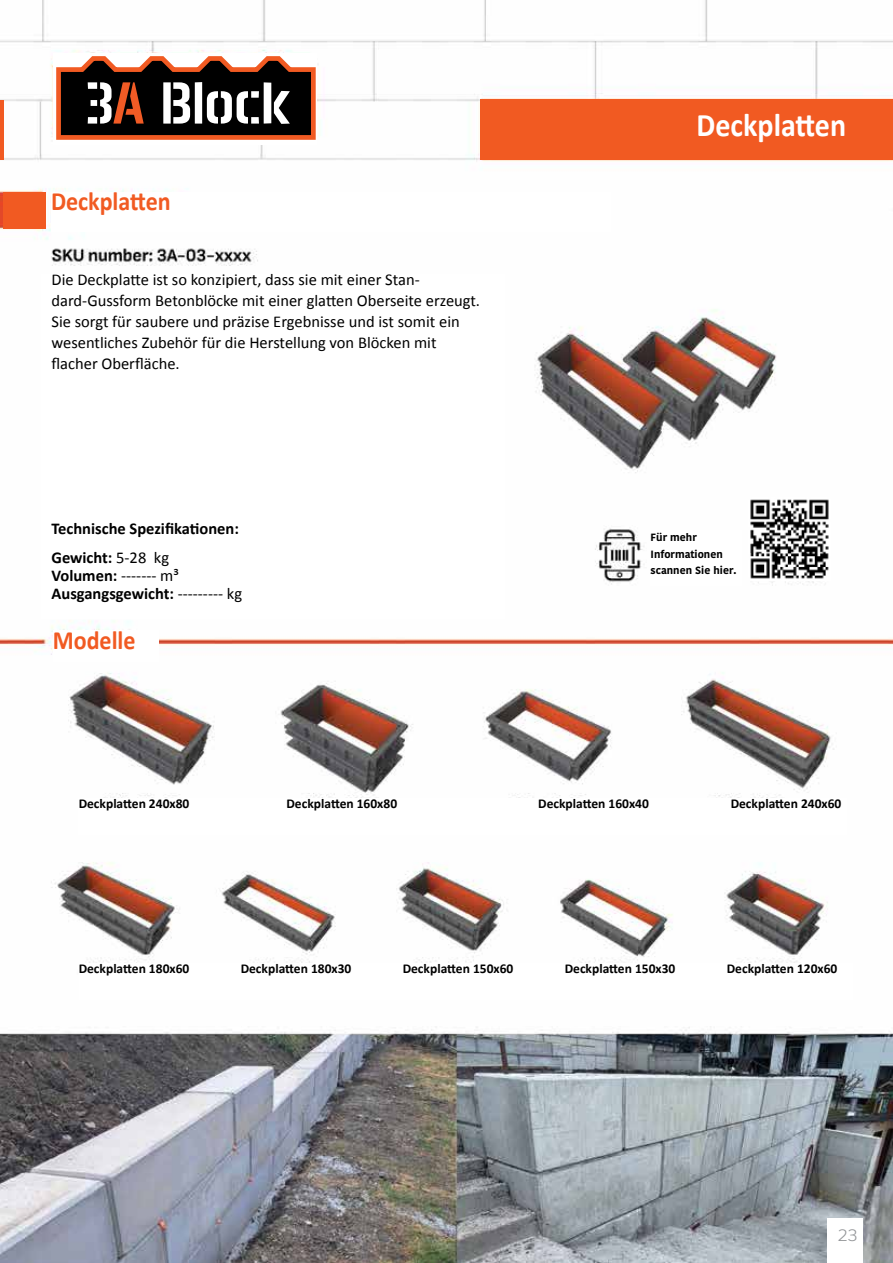
<style>
.page{position:relative;width:893px;height:1263px;background:#fff}
.page>*{position:absolute;margin:0;border:0;box-sizing:border-box;transform-origin:0 0}
.t1{font:700 33px "Calibri";color:#fff;scale:.91 1}
.t2{font:700 26.4px "Calibri";color:#f15a22;scale:.91 1}
.t3{font:16.5px/21px "Calibri";color:#000}
.t4{font:700 16.5px/28.5px "Calibri";color:#000}
.t5{font:500 16.5px "Kohinoor Bangla";color:#000}
.t6{font:16.5px "Ko Ho";color:#939598}
.t7{font:700 13.5px "Calibri";color:#000}
.t8{font:700 10.5px/16.5px "Kohinoor Telugu";color:#000}
.s1{font-weight:400}
</style>
<div class="page">
<img style="left:1px;top:0;width:892px;height:1263px">
<img style="left:748px;top:498px;width:83px;height:82px">
<div style="left:827px;top:1218px;width:35px;height:45px;background:#fff"></div>
<div style="left:51px;top:192px;width:560px;height:40px;background:#fff"></div>
<div style="left:41px;top:274px;width:463px;height:344px;background:#fff"></div>
<div style="left:79px;top:798px;width:768px;height:37px;background:#fff"></div>
<div style="left:79px;top:963px;width:774px;height:37px;background:#fff"></div>
<div style="left:53px;top:631px;width:106px;height:31px;background:#fff"></div>
<div style="left:53px;top:53px;width:264px;height:92px;background:#fff"></div>
<svg style="left:56px;top:56px;width:260px;height:84px"></svg>
<hr style="left:0;top:100px;width:4px;height:59px;background:#f15a22">
<div style="left:480px;top:99px;width:413px;height:60px;background:#f15a22"></div>
<div style="left:3px;top:192px;width:43px;height:37px;background:#f15a22"></div>
<div style="left:651px;top:530px;width:91px;height:56px;background:#fff"></div>
<h2 class="t2" style="left:51px;top:183px;width:133px">Deckplatten</h2>
<p class="t3" style="left:52px;top:269px;width:430px">Die Deckplatte ist so konzipiert, dass sie mit einer Stan&shy;dard-Gussform Betonblöcke mit einer glatten Oberseite erzeugt.<br>Sie sorgt für saubere und präzise Ergebnisse und ist somit ein wesentliches Zubehör für die Herstellung von Blöcken mit flacher Oberfläche.</p>
<p class="t4" style="left:52px;top:514px;width:189px">Technische Spezifikationen:<br>Gewicht: <span class="s1">5-28 kg</span></p>
<p class="t4" style="left:52px;top:566px;width:192px;line-height:18px">Volumen: <span class="s1">------- m³<br></span>Ausgangsgewicht: <span class="s1">--------- kg</span></p>
<p class="t5" style="left:110px;top:521px;width:61px">4-45 kg.</p>
<h2 class="t2" style="left:53px;top:621px;width:92px">Modelle</h2>
<h1 class="t1" style="left:697px;top:101px;width:166px">Deckplatten</h1>
<p class="t8" style="left:651px;top:529px;width:87px">Für mehr<br>Informationen scannen Sie hier.</p>
<p class="t7" style="left:79px;top:794px;width:112px">Deckplatten 240x80</p>
<p class="t7" style="left:286px;top:794px;width:112px">Deckplatten 160x80</p>
<p class="t7" style="left:538px;top:794px;width:112px">Deckplatten 160x40</p>
<p class="t7" style="left:731px;top:794px;width:112px">Deckplatten 240x60</p>
<p class="t7" style="left:79px;top:959px;width:112px">Deckplatten 180x60</p>
<p class="t7" style="left:241px;top:959px;width:112px">Deckplatten 180x30</p>
<p class="t7" style="left:403px;top:959px;width:112px">Deckplatten 150x60</p>
<p class="t7" style="left:565px;top:959px;width:112px">Deckplatten 150x30</p>
<p class="t7" style="left:727px;top:959px;width:112px">Deckplatten 120x60</p>
<p class="t6" style="left:838px;top:1222px;width:21px">23</p>
</div>
